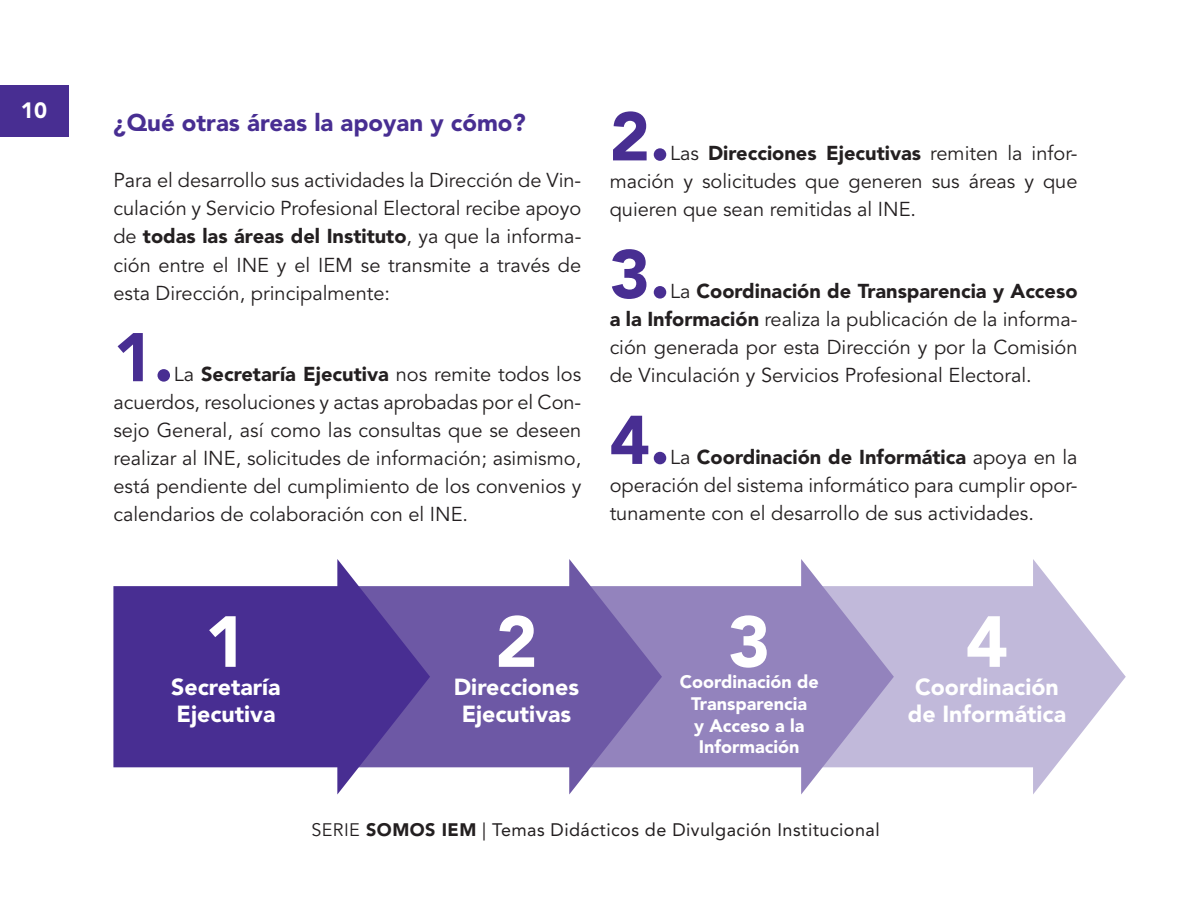
<style>
.page{position:relative;width:1191px;height:908px;background:#fff}
.page>*{position:absolute;margin:0;border:0;box-sizing:border-box;transform-origin:0 0}
.t1{font:900 71.4px "Avenir LT Std";color:#fff}
.t2{font:900 68px "Avenir LT Std";color:#482e92}
.t3{font:900 24px "Avenir LT Std";color:#482e92}
.t4{font:900 23.2px/27.8px "Avenir LT Std";color:#fff;text-align:center}
.t5{font:900 22px "Avenir LT Std";color:#fff}
.t6{font:20px/28px "Avenir LT Std";color:#231f20;text-align:justify}
.t7{font:18px "Avenir LT Std";letter-spacing:.025em;color:#231f20}
.t8{font:900 18px/21.6px "Avenir LT Std";color:#fff;text-align:center}
.s1{font-weight:900}
.s2{font-style:inherit}
</style>
<div class="page">
<div style="left:0;top:85px;width:68px;height:51px;background:#482e92"></div>
<svg style="left:894px;top:559px;width:231px;height:235px;fill:#c1b9da"></svg>
<svg style="left:662px;top:559px;width:232px;height:235px;fill:#9383bd"></svg>
<svg style="left:430px;top:559px;width:232px;height:235px;fill:#6d58a5"></svg>
<svg style="left:113px;top:559px;width:317px;height:235px;fill:#482e92"></svg>
<p class="t5" style="left:21px;top:96px;width:28px">10</p>
<p class="t3" style="left:113px;top:108px;width:414px">¿Qué otras áreas la apoyan y cómo?</p>
<p class="t6" style="left:113px;top:167px;width:469px">Para el desarrollo sus actividades la Dirección de Vin&shy;culación y Servicio Profesional Electoral recibe apoyo de <span class="s1">todas las áreas del Instituto</span>, ya que la informa&shy;ción entre el INE y el IEM se transmite a través de esta Dirección, principalmente:</p>
<h2 class="t2" style="left:113px;top:316px;width:62px">1.</h2>
<p class="t6" style="left:113px;top:361px;width:469px;text-indent:60px">La <span class="s1">Secretaría Ejecutiva</span> nos remite todos los acuerdos, resoluciones y actas aprobadas por el Con&shy;sejo General, así como las consultas que se deseen realizar al INE, solicitudes de información; asimismo, está pendiente del cumplimiento de los convenios y calendarios de colaboración con el INE.</p>
<h2 class="t2" style="left:609px;top:95px;width:62px">2.</h2>
<p class="t6" style="left:609px;top:140px;width:469px;text-indent:60px">Las <span class="s1">Direcciones Ejecutivas</span> remiten la infor&shy;mación y solicitudes que generen sus áreas y que quieren que sean remitidas al INE.</p>
<h2 class="t2" style="left:609px;top:233px;width:62px">3.</h2>
<p class="t6" style="left:609px;top:278px;width:469px;text-indent:60px">La <span class="s1">Coordinación de Transparencia y Acceso a la Información</span> realiza la publicación de la informa&shy;ción generada por esta Dirección y por la Comisión de Vinculación y Servicios Profesional Electoral.</p>
<h2 class="t2" style="left:609px;top:399px;width:62px">4.</h2>
<p class="t6" style="left:609px;top:443px;width:469px;text-indent:60px">La <span class="s1">Coordinación de Informática</span> apoya en la operación del sistema informático para cumplir opor&shy;tunamente con el desarrollo de sus actividades.</p>
<h1 class="t1" style="left:205px;top:598px;width:44px">1</h1>
<p class="t4" style="left:171px;top:672px;width:111px;text-align:left">Secretaría<br>Ejecutiva</p>
<h1 class="t1" style="left:495px;top:598px;width:44px">2</h1>
<p class="t4" style="left:454px;top:672px;width:127px">Direcciones<br>Ejecutivas</p>
<h1 class="t1" style="left:728px;top:598px;width:44px">3</h1>
<p class="t8" style="left:679px;top:671px;width:140px">Coordinación de<br>Transparencia<br>y Acceso a la<br>Información</p>
<h1 class="t1" style="left:965px;top:598px;width:44px">4</h1>
<p class="t4" style="left:907px;top:672px;width:160px">Coordinación de Informática</p>
<p class="t7" style="left:311px;top:819px;width:570px"><span class="s2">SERIE</span> <span class="s1">SOMOS IEM</span> | Temas Didácticos de Divulgación Institucional</p>
</div>
